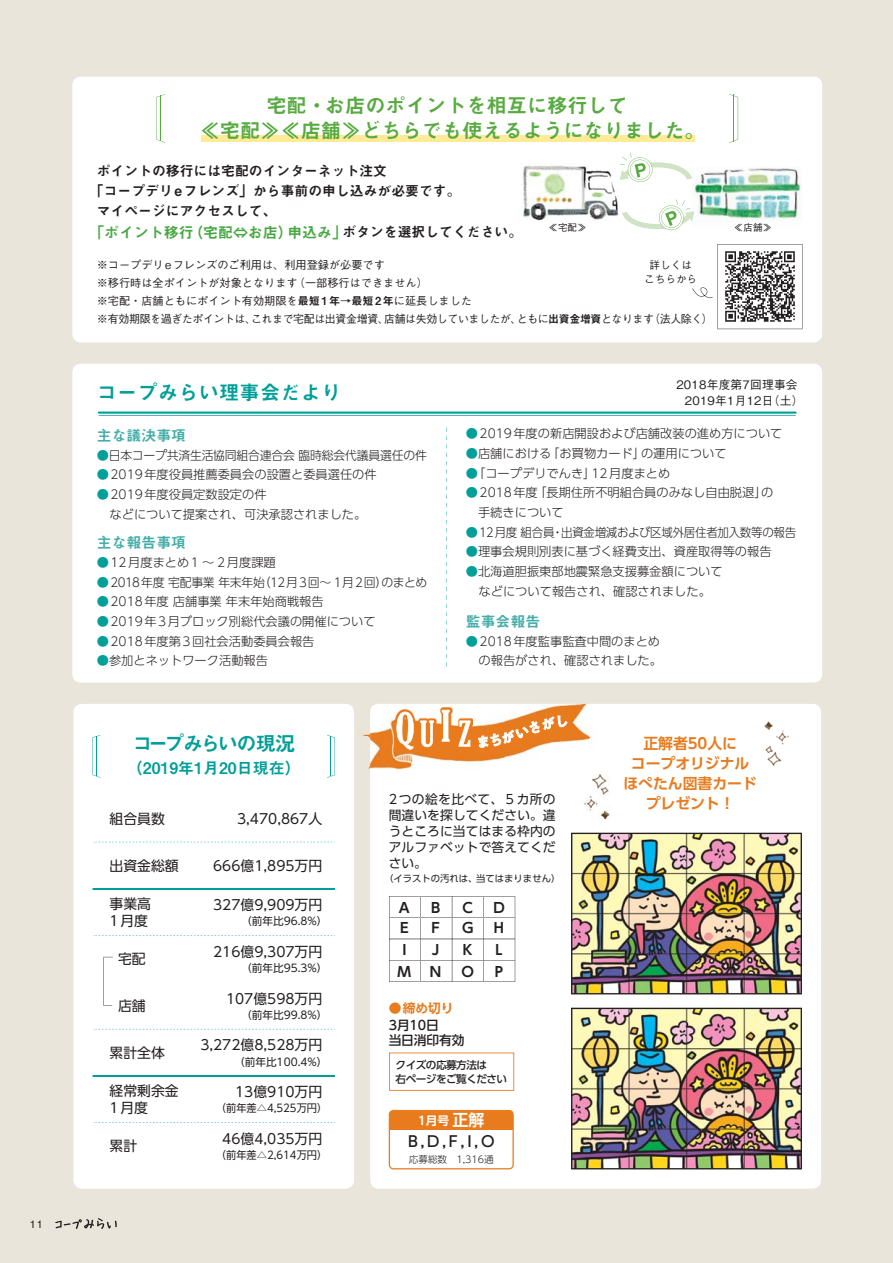
<style>
.page{position:relative;width:893px;height:1263px;background:#fff}
.page>*{position:absolute;margin:0;border:0;box-sizing:border-box;transform-origin:0 0}
.t1{font:20.25px/25.5px "Midashi Go Pr 6 N MB31 90 pv RKSJ H";color:#58ab40;text-align:center}
.t2{font:20.25px "Midashi Go Pr 6 N MB31 90 pv RKSJ H";letter-spacing:.01em;color:#009f98}
.t3{font:20.25px "Midashi Go Pr 6 N MB31 90 pv RKSJ H";letter-spacing:-.1em;color:#009f98}
.t4{font:15.9px "Midashi Go Pr 6 N MB31 90 pv RKSJ H";color:#009f98}
.t5{font:14.85px "Midashi Go Pr 6 N MB31 90 pv RKSJ H";color:#47a842}
.t6{font:14.85px/20.2px "UD Shin Go Pr 6 N De Bold 90 pv RKSJ H";letter-spacing:-.005em;color:#e87b1e;text-align:center}
.t7{font:14.85px "Midashi Go Pr 6 N MB31 90 pv RKSJ H";color:#44ada8}
.t8{font:14.85px "UD Shin Go Pr 6 N Medium 90 pv RKSJ H";color:#231f20}
.t9{font:13.8px/17px "UD Shin Go Pr 6 N Regular 90 pv RKSJ H";color:#231f20}
.t10{font:13.8px "Midashi Go Pr 6 N MB31 90 pv RKSJ H";color:#231f20}
.t11{font:13.8px/21.5px "UD Shin Go Pr 6 N De Bold 90 pv RKSJ H";color:#231f20}
.t12{font:12.75px/15.9px "UD Shin Go Pr 6 N Regular 90 pv RKSJ H";letter-spacing:.005em;color:#231f20;text-align:justify}
.t13{font:12.75px/14.9px "UD Shin Go Pr 6 N Medium 90 pv RKSJ H";letter-spacing:-.005em;color:#231f20}
.t14{font:12.75px "UD Shin Go Pr 6 N De Bold 90 pv RKSJ H";color:#e87b1e}
.t15{font:12.15px/19.6px "UD Shin Go Pr 6 N Light 90 pv RKSJ H";color:#231f20}
.t16{font:12.15px "UD Shin Go Pr 6 N Light 90 pv RKSJ H";letter-spacing:-.025em;color:#231f20}
.t17{font:12.15px "UD Shin Go Pr 6 N Light 90 pv RKSJ H";letter-spacing:-.025em;color:#231f20;scale:.94 1}
.t18{font:11.7px "Gothic BBB Pr 6 N Medium 90 pv RKSJ V";letter-spacing:.02em;color:#231f20}
.t19{font:11.7px "UD Shin Go Pr 6 N De Bold 90 pv RKSJ H";color:#fff}
.t20{font:11.1px/18px "Gothic BBB Pr 6 N Medium 90 pv RKSJ V";color:#231f20}
.t21{font:10.65px "UD Shin Go Pr 6 N Regular 90 pv RKSJ H";color:#231f20}
.t22{font:10.65px "UD Shin Go Pr 6 N Regular 90 pv RKSJ H";color:#231f20;scale:.96 1}
.t23{font:10.65px/13.8px "UD Shin Go Pr 6 N Medium 90 pv RKSJ H";letter-spacing:-.05em;color:#231f20}
.t24{font:10.65px/13.8px "Gothic BBB Pr 6 N Medium 90 pv RKSJ V";color:#231f20;text-align:center}
.t25{font:10.65px "Helvetica LT Std";color:#231f20}
.t26{font:9.6px "UD Shin Go Pr 6 N Light 90 pv RKSJ H";letter-spacing:-.005em;color:#231f20}
.t27{font:9.6px "Gothic BBB Pr 6 N Medium 90 pv RKSJ V";color:#231f20}
.t28{font:9.3px "UD Shin Go Pr 6 N Regular 90 pv RKSJ H";color:#231f20}
.s1{font-size:13.8px;color:#231f20}
.s2{font-family:"Midashi Go Pr 6 N MB31 90 pv RKSJ H"}
.s3{color:#009f98}
.s4{font-size:15.9px}
</style>
<div class="page">
<div style="left:0;top:0;width:892px;height:1263px;background:#eae5db"></div>
<div style="left:73px;top:704px;width:281px;height:485px;background:#fff;border-radius:9px"></div>
<div style="left:370px;top:704px;width:451px;height:485px;background:#fff;border-radius:9px"></div>
<div style="left:72px;top:364px;width:750px;height:319px;background:#fff;border-radius:9px"></div>
<svg style="left:55px;top:1218px;width:62px;height:11px"></svg>
<svg style="left:446px;top:427px;width:1px;height:240px"></svg>
<hr style="left:98px;top:412px;width:698px;height:2px;background:#009f98">
<svg style="left:99px;top:415px;width:696px;height:1px"></svg>
<svg style="left:92px;top:841px;width:243px;height:236px"></svg>
<hr style="left:92px;top:1075px;width:243px;height:1px;background:#009f98">
<svg style="left:92px;top:842px;width:243px;height:1px"></svg>
<svg style="left:92px;top:935px;width:243px;height:1px"></svg>
<svg style="left:92px;top:1029px;width:243px;height:1px"></svg>
<hr style="left:92px;top:888px;width:243px;height:1px;background:#009f98">
<svg style="left:92px;top:1122px;width:243px;height:1px"></svg>
<svg style="left:103px;top:957px;width:10px;height:49px"></svg>
<svg style="left:92px;top:735px;width:8px;height:43px"></svg>
<hr style="left:96px;top:736px;width:1px;height:40px;background:#009f98">
<svg style="left:327px;top:735px;width:8px;height:43px"></svg>
<hr style="left:331px;top:736px;width:1px;height:40px;background:#009f98">
<div style="left:72px;top:77px;width:750px;height:265px;background:#fff;border-radius:9px"></div>
<div style="left:201px;top:135px;width:494px;height:7px;background:#ffea95"></div>
<svg style="left:156px;top:94px;width:9px;height:49px"></svg>
<hr style="left:161px;top:96px;width:1px;height:45px;background:#58ab40">
<svg style="left:729px;top:94px;width:9px;height:49px"></svg>
<hr style="left:733px;top:95px;width:1px;height:47px;background:#58ab40">
<img style="left:523px;top:165px;width:96px;height:56px">
<img style="left:693px;top:168px;width:108px;height:53px">
<svg style="left:619px;top:153px;width:73px;height:29px"></svg>
<svg style="left:622px;top:199px;width:72px;height:32px"></svg>
<svg style="left:692px;top:244px;width:110px;height:85px"></svg>
<svg style="left:389px;top:1053px;width:125px;height:38px"></svg>
<img style="left:571px;top:1008px;width:230px;height:161px">
<img style="left:571px;top:833px;width:230px;height:161px">
<svg style="left:389px;top:896px;width:126px;height:86px"></svg>
<svg style="left:389px;top:1110px;width:125px;height:59px"></svg>
<img style="left:584px;top:773px;width:26px;height:47px">
<img style="left:764px;top:721px;width:25px;height:45px">
<img style="left:370px;top:704px;width:225px;height:66px">
<img style="left:394px;top:708px;width:78px;height:44px">
<svg style="left:396px;top:710px;width:74px;height:40px"></svg>
<svg style="left:478px;top:715px;width:89px;height:32px;background:#ea8f40"></svg>
<p class="t25" style="left:30px;top:1218px;width:14px">11</p>
<h1 class="t1" style="left:200px;top:95px;width:506px">宅配・お店のポイントを相互に移行して<br>≪宅配≫≪店舗≫どちらでも使えるようになりました。</h1>
<p class="t10" style="left:97px;top:166px;width:292px">ポイントの移行には宅配のインターネット注文</p>
<p class="t10" style="left:90px;top:186px;width:372px">「コープデリeフレンズ」から事前の申し込みが必要です。</p>
<p class="t10" style="left:97px;top:206px;width:181px">マイページにアクセスして、</p>
<p class="t5" style="left:89px;top:226px;width:434px">「ポイント移行（宅配⇔お店）申込み」<span class="s1">ボタンを選択してください。</span></p>
<p class="t27" style="left:548px;top:224px;width:40px">≪宅配≫</p>
<p class="t27" style="left:733px;top:224px;width:40px">≪店舗≫</p>
<p class="t24" style="left:644px;top:259px;width:55px">詳しくはこちらから</p>
<p class="t20" style="left:97px;top:257px;width:617px">※コープデリeフレンズのご利用は、利用登録が必要です<br>※移行時は全ポイントが対象となります（一部移行はできません）<br>※ 宅配・店舗ともにポイント有効期限を<span class="s2">最短1年→最短2年</span>に延長しました<br>※ 有効期限を過ぎたポイントは、これまで宅配は出資金増資、店舗は失効していましたが、ともに<span class="s2">出資金増資</span>となります（法人除く）</p>
<h1 class="t2" style="left:97px;top:385px;width:246px">コープみらい理事会だより</h1>
<p class="t7" style="left:97px;top:429px;width:91px">主な議決事項</p>
<p class="t15" style="left:97px;top:447px;width:331px"><span class="s3">●</span>日本コープ共済生活協同組合連合会 臨時総会代議員選任の件</p>
<p class="t15" style="left:97px;top:466px;width:281px"><span class="s3">●</span>2019年度役員推薦委員会の設置と委員選任の件</p>
<p class="t15" style="left:109px;top:486px;width:258px;text-indent:-13px"><span class="s3">●</span>2019年度役員定数設定の件<br>などについて提案され、可決承認されました。</p>
<p class="t7" style="left:97px;top:537px;width:91px">主な報告事項</p>
<p class="t15" style="left:97px;top:554px;width:180px"><span class="s3">●</span>12月度まとめ1 ～ 2月度課題</p>
<p class="t16" style="left:97px;top:577px;width:332px"><span class="s3">●</span>2018年度 宅配事業 年末年始（12月3回～ 1月2回）のまとめ</p>
<p class="t15" style="left:97px;top:593px;width:228px"><span class="s3">●</span>2018年度 店舗事業 年末年始商戦報告</p>
<p class="t15" style="left:97px;top:613px;width:280px"><span class="s3">●</span>2019年3月ブロック別総代会議の開催について</p>
<p class="t15" style="left:97px;top:633px;width:219px"><span class="s3">●</span>2018年度第3回社会活動委員会報告</p>
<p class="t15" style="left:97px;top:652px;width:173px"><span class="s3">●</span>参加とネットワーク活動報告</p>
<p class="t18" style="left:676px;top:380px;width:123px">2018年度第7回理事会</p>
<p class="t18" style="left:684px;top:396px;width:120px">2019年1月12日（土）</p>
<p class="t15" style="left:466px;top:425px;width:318px"><span class="s3">●</span>2019年度の新店開設および店舗改装の進め方について</p>
<p class="t15" style="left:466px;top:445px;width:262px"><span class="s3">●</span>店舗における「お買物カード」の運用について</p>
<p class="t15" style="left:466px;top:465px;width:206px"><span class="s3">●</span>「コープデリでんき」12月度まとめ</p>
<p class="t15" style="left:466px;top:484px;width:309px"><span class="s3">●</span> 2018年度｢長期住所不明組合員のみなし自由脱退｣の　手続きについて　</p>
<p class="t17" style="left:466px;top:527px;width:353px"><span class="s3">●</span>12月度 組合員・出資金増減および区域外居住者加入数等の報告</p>
<p class="t15" style="left:466px;top:543px;width:307px"><span class="s3">●</span>理事会規則別表に基づく経費支出、資産取得等の報告</p>
<p class="t15" style="left:466px;top:563px;width:258px;text-align:center"><span class="s3">●</span>北海道胆振東部地震緊急支援募金額についてなどについて報告され、確認されました。</p>
<p class="t7" style="left:466px;top:615px;width:76px">監事会報告</p>
<p class="t15" style="left:466px;top:633px;width:198px;text-align:right"><span class="s3">●</span>2018年度監事監査中間のまとめの報告がされ、確認されました。</p>
<h1 class="t3" style="left:132px;top:736px;width:164px">コープみらいの現況</h1>
<h2 class="t4" style="left:127px;top:762px;width:175px">（2019年1月20日現在）</h2>
<p class="t9" style="left:109px;top:812px;width:57px">組合員数</p>
<p class="t9" style="left:237px;top:812px;width:87px">3,470,867人</p>
<p class="t9" style="left:109px;top:859px;width:71px">出資金総額</p>
<p class="t9" style="left:213px;top:859px;width:111px">666億1,895万円</p>
<p class="t9" style="left:109px;top:897px;width:43px">事業高<br>1月度</p>
<p class="t9" style="left:213px;top:898px;width:111px">327億9,909万円</p>
<p class="t21" style="left:241px;top:917px;width:88px">（前年比96.8%）</p>
<p class="t9" style="left:118px;top:952px;width:29px">宅配</p>
<p class="t9" style="left:118px;top:999px;width:29px">店舗</p>
<p class="t9" style="left:109px;top:1046px;width:57px">累計全体</p>
<p class="t9" style="left:213px;top:945px;width:111px">216億9,307万円</p>
<p class="t21" style="left:241px;top:964px;width:88px">（前年比95.3%）</p>
<p class="t9" style="left:226px;top:992px;width:98px">107億598万円</p>
<p class="t21" style="left:241px;top:1011px;width:88px">（前年比99.8%）</p>
<p class="t9" style="left:200px;top:1039px;width:123px">3,272億8,528万円</p>
<p class="t21" style="left:234px;top:1058px;width:95px">（前年比100.4%）</p>
<p class="t9" style="left:109px;top:1084px;width:71px">経常剰余金<br>1月度</p>
<p class="t9" style="left:235px;top:1085px;width:89px">13億910万円</p>
<p class="t22" style="left:216px;top:1104px;width:117px">（前年差△4,525万円）</p>
<p class="t9" style="left:109px;top:1140px;width:29px">累計</p>
<p class="t9" style="left:222px;top:1132px;width:101px">46億4,035万円</p>
<p class="t22" style="left:216px;top:1151px;width:117px">（前年差△2,614万円）</p>
<p class="t12" style="left:389px;top:793px;width:168px">2つの絵を比べて、５カ所の間違いを探してください。違うところに当てはまる枠内のアルファベットで答えてください。</p>
<p class="t28" style="left:384px;top:875px;width:178px">（イラストの汚れは、当てはまりません）</p>
<p class="t11" style="left:397px;top:898px;width:15px;text-align:center">A<br>E<br>I<br>M</p>
<p class="t11" style="left:430px;top:898px;width:13px">B<br>F<br>J<br>N</p>
<p class="t11" style="left:461px;top:898px;width:14px;text-align:justify">C G K O</p>
<p class="t11" style="left:493px;top:898px;width:13px">D<br>H<br>L<br>P</p>
<p class="t14" style="left:389px;top:1003px;width:66px">●締め切り</p>
<p class="t13" style="left:389px;top:1019px;width:77px">3月10日<br>当日消印有効</p>
<p class="t23" style="left:395px;top:1059px;width:113px">クイズの応募方法は<br>右ページをご覧ください</p>
<p class="t19" style="left:418px;top:1116px;width:68px">1月号<span class="s4">正解</span></p>
<p class="t8" style="left:408px;top:1136px;width:88px">B,D,F,I,O</p>
<p class="t26" style="left:409px;top:1156px;width:86px">応募総数　1,316通</p>
<p class="t6" style="left:623px;top:735px;width:135px">正解者50人に<br>コープオリジナルほぺたん図書カードプレゼント！</p>
</div>
